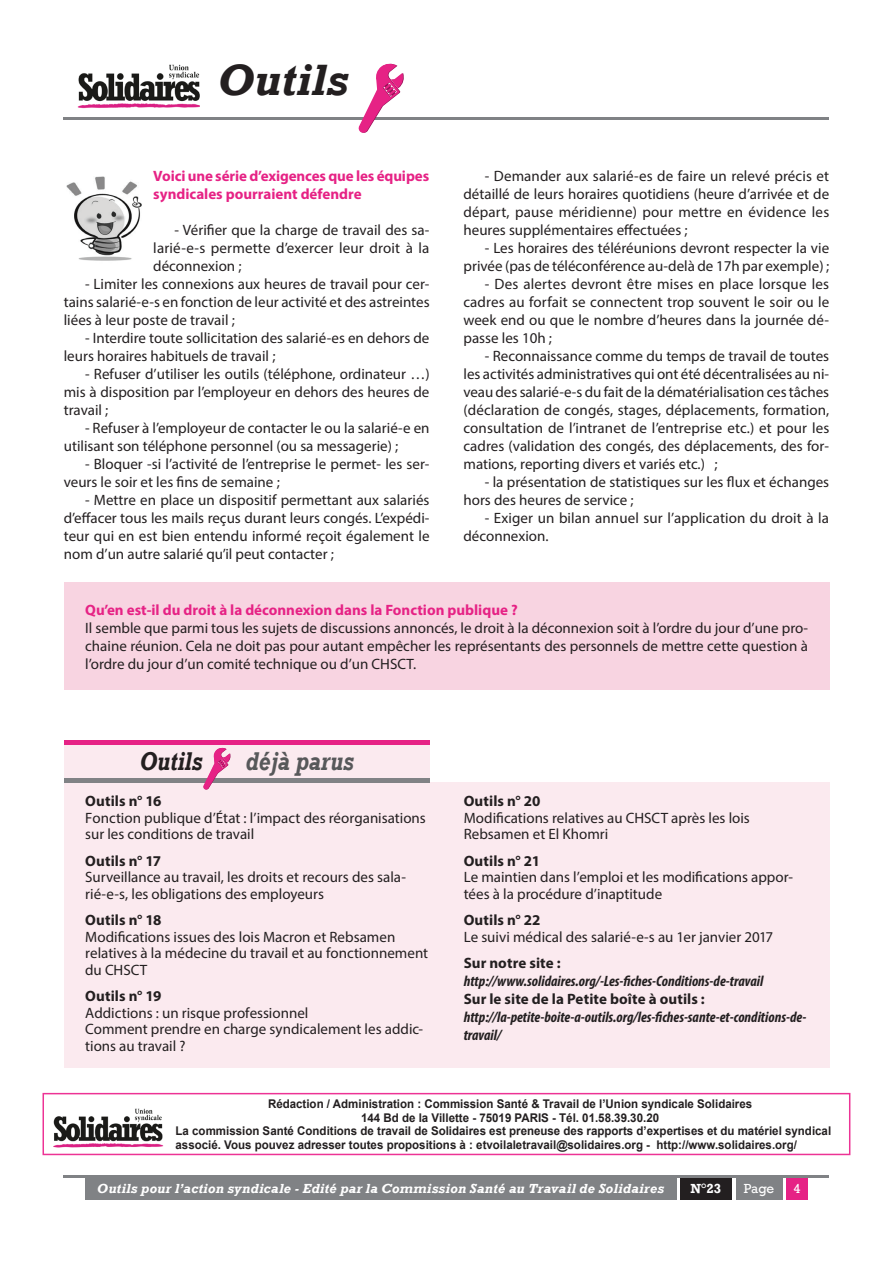
<style>
.page{position:relative;width:893px;height:1263px;background:#fff}
.page>*{position:absolute;margin:0;border:0;box-sizing:border-box;transform-origin:0 0}
.t1{font:italic 700 45px "Rockwell";color:#231f20}
.t2{font:italic 700 26.4px "Rockwell";color:#57585a;scale:.82 1}
.t3{font:italic 700 26.4px "Rockwell";color:#231f20;scale:.82 1}
.t4{font:15px/18px "Myriad Pro";color:#231f20}
.t5{font:italic 700 condensed 15px/18px "Myriad Pro";color:#231f20}
.t6{font:700 15px/18px "Myriad Pro";color:#e62285}
.t7{font:700 15px "Myriad Pro";letter-spacing:.005em;color:#231f20}
.t8{font:italic 700 13.5px "Rockwell";letter-spacing:.02em;color:#fff}
.t9{font:13.5px "Rockwell";color:#fff}
.t10{font:700 13.5px "Rockwell";color:#fff}
.t11{font:700 12px "Arial";color:#231f20;scale:.96 1}
</style>
<div class="page">
<img style="left:77px;top:64px;width:123px;height:45px">
<hr style="left:64px;top:117px;width:765px;height:2px;background:#808285">
<svg style="left:359px;top:64px;width:45px;height:69px"></svg>
<div style="left:85px;top:1178px;width:591px;height:21px;background:#808285"></div>
<div style="left:787px;top:1178px;width:21px;height:21px;background:#e62285"></div>
<div style="left:736px;top:1178px;width:46px;height:21px;background:#808285"></div>
<div style="left:680px;top:1178px;width:51px;height:21px;background:#231f20"></div>
<hr style="left:64px;top:1176px;width:765px;height:2px;background:#808285">
<div style="left:64px;top:582px;width:765px;height:108px;background:#f8d4e1"></div>
<div style="left:64px;top:782px;width:765px;height:286px;background:#fbeaef"></div>
<div style="left:64px;top:745px;width:365px;height:38px;background:#fbeaef"></div>
<div style="left:64px;top:740px;width:365px;height:5px;background:#e62285"></div>
<hr style="left:64px;top:779px;width:365px;height:4px;background:#808285">
<svg style="left:203px;top:748px;width:28px;height:41px"></svg>
<div style="left:43px;top:1093px;width:807px;height:62px;border:2px solid #ed3395"></div>
<img style="left:44px;top:1099px;width:120px;height:50px">
<img style="left:66px;top:176px;width:76px;height:85px">
<h1 class="t1" style="left:217px;top:53px;width:133px">Outils</h1>
<p class="t6" style="left:153px;top:167px;width:277px">Voici une série d’exigences que les équipes syndicales pourraient défendre</p>
<p class="t4" style="left:153px;top:221px;width:278px;text-align:justify;text-indent:21px">- Vérifier que la charge de travail des sa&shy;larié-e-s permette d’exercer leur droit à la déconnexion ;</p>
<p class="t4" style="left:64px;top:275px;width:367px;text-align:justify;text-indent:21px">- Limiter les connexions aux heures de travail pour cer&shy;tains salarié-e-s en fonction de leur activité et des astreintes liées à leur poste de travail ;</p>
<p class="t4" style="left:64px;top:329px;width:367px;text-indent:21px">- Interdire toute sollicitation des salarié-es en dehors de leurs horaires habituels de travail ;</p>
<p class="t4" style="left:64px;top:365px;width:367px;text-align:justify;text-indent:21px">- Refuser d’utiliser les outils (téléphone, ordinateur …) mis à disposition par l’employeur en dehors des heures de travail ;</p>
<p class="t4" style="left:64px;top:419px;width:367px;text-indent:21px">- Refuser à l’employeur de contacter le ou la salarié-e en utilisant son téléphone personnel (ou sa messagerie) ;</p>
<p class="t4" style="left:64px;top:455px;width:367px;text-indent:21px">- Bloquer -si l’activité de l’entreprise le permet- les ser&shy;veurs le soir et les fins de semaine ;</p>
<p class="t4" style="left:64px;top:491px;width:367px;text-align:justify;text-indent:21px">- Mettre en place un dispositif permettant aux salariés d’effacer tous les mails reçus durant leurs congés. L’expédi&shy;teur qui en est bien entendu informé reçoit également le nom d’un autre salarié qu’il peut contacter ;</p>
<p class="t4" style="left:463px;top:167px;width:367px;text-align:justify;text-indent:21px">- Demander aux salarié-es de faire un relevé précis et détaillé de leurs horaires quotidiens (heure d’arrivée et de départ, pause méridienne) pour mettre en évidence les heures supplémentaires effectuées ;</p>
<p class="t4" style="left:463px;top:239px;width:367px;text-align:right">- Les horaires des téléréunions devront respecter la vie privée (pas de téléconférence au-delà de 17h par exemple) ;</p>
<p class="t4" style="left:463px;top:275px;width:367px;text-align:justify;text-indent:21px">- Des alertes devront être mises en place lorsque les cadres au forfait se connectent trop souvent le soir ou le week end ou que le nombre d’heures dans la journée dé&shy;passe les 10h ;</p>
<p class="t4" style="left:463px;top:347px;width:367px;text-align:justify;text-indent:21px">- Reconnaissance comme du temps de travail de toutes les activités administratives qui ont été décentralisées au ni&shy;veau des salarié-e-s du fait de la dématérialisation ces tâches (déclaration de congés, stages, déplacements, formation, consultation de l’intranet de l’entreprise etc.) et pour les cadres (validation des congés, des déplacements, des for&shy;mations, reporting divers et variés etc.) ;</p>
<p class="t4" style="left:463px;top:473px;width:367px;text-indent:21px">- la présentation de statistiques sur les flux et échanges hors des heures de service ;</p>
<p class="t4" style="left:463px;top:509px;width:367px;text-indent:21px">- Exiger un bilan annuel sur l’application du droit à la déconnexion.</p>
<p class="t6" style="left:85px;top:600px;width:434px">Qu’en est-il du droit à la déconnexion dans la Fonction publique ?</p>
<p class="t4" style="left:85px;top:618px;width:724px;text-align:justify">Il semble que parmi tous les sujets de discussions annoncés, le droit à la déconnexion soit à l’ordre du jour d’une pro&shy;chaine réunion. Cela ne doit pas pour autant empêcher les représentants des personnels de mettre cette question à l’ordre du jour d’un comité technique ou d’un CHSCT.</p>
<h2 class="t3" style="left:139px;top:745px;width:78px">Outils</h2>
<h2 class="t2" style="left:246px;top:745px;width:133px">déjà parus</h2>
<p class="t7" style="left:85px;top:791px;width:78px">Outils n° 16</p>
<p class="t4" style="left:85px;top:809px;width:342px;line-height:16.5px">Fonction publique d’État : l’impact des réorganisations sur les conditions de travail</p>
<p class="t7" style="left:85px;top:851px;width:77px">Outils n° 17</p>
<p class="t4" style="left:85px;top:869px;width:322px;line-height:16.5px">Surveillance au travail, les droits et recours des sala&shy;rié-e-s, les obligations des employeurs</p>
<p class="t7" style="left:85px;top:910px;width:78px">Outils n° 18</p>
<p class="t4" style="left:85px;top:928px;width:344px;line-height:16.5px">Modifications issues des lois Macron et Rebsamen relatives à la médecine du travail et au fonctionnement du CHSCT</p>
<p class="t7" style="left:85px;top:987px;width:78px">Outils n° 19</p>
<p class="t4" style="left:85px;top:1004px;width:339px;line-height:16.5px">Addictions : un risque professionnel<br>Comment prendre en charge syndicalement les addic&shy;tions au travail ?</p>
<p class="t7" style="left:464px;top:791px;width:78px">Outils n° 20</p>
<p class="t4" style="left:464px;top:809px;width:288px;line-height:16.5px">Modifications relatives au CHSCT après les lois<br>Rebsamen et El Khomri</p>
<p class="t7" style="left:464px;top:851px;width:78px">Outils n° 21</p>
<p class="t4" style="left:464px;top:869px;width:331px;line-height:16.5px">Le maintien dans l’emploi et les modifications appor&shy;tées à la procédure d’inaptitude</p>
<p class="t7" style="left:464px;top:910px;width:78px">Outils n° 22</p>
<p class="t4" style="left:464px;top:928px;width:311px">Le suivi médical des salarié-e-s au 1er janvier 2017</p>
<p class="t7" style="left:464px;top:954px;width:98px">Sur notre site :</p>
<p class="t5" style="left:464px;top:972px;width:301px">http://www.solidaires.org/-Les-fiches-Conditions-de-travail</p>
<p class="t7" style="left:464px;top:990px;width:243px">Sur le site de la Petite boîte à outils :</p>
<p class="t5" style="left:464px;top:1008px;width:344px">http://la-petite-boite-a-outils.org/les-fiches-sante-et-conditions-de&shy;travail/</p>
<p class="t11" style="left:268px;top:1095px;width:506px">Rédaction / Administration : Commission Santé &amp; Travail de l’Union syndicale Solidaires</p>
<p class="t11" style="left:361px;top:1109px;width:312px">144 Bd de la Villette - 75019 PARIS - Tél. 01.58.39.30.20</p>
<p class="t11" style="left:176px;top:1122px;width:684px">La commission Santé Conditions de travail de Solidaires est preneuse des rapports d’expertises et du matériel syndical</p>
<p class="t11" style="left:176px;top:1136px;width:649px">associé. Vous pouvez adresser toutes propositions à : etvoilaletravail@solidaires.org - http://www.solidaires.org/</p>
<p class="t8" style="left:97px;top:1181px;width:569px">Outils pour l’action syndicale - Edité par la Commission Santé au Travail de Solidaires</p>
<p class="t10" style="left:690px;top:1180px;width:32px">N°23</p>
<p class="t9" style="left:744px;top:1181px;width:32px">Page</p>
<p class="t9" style="left:794px;top:1181px;width:9px">4</p>
</div>
